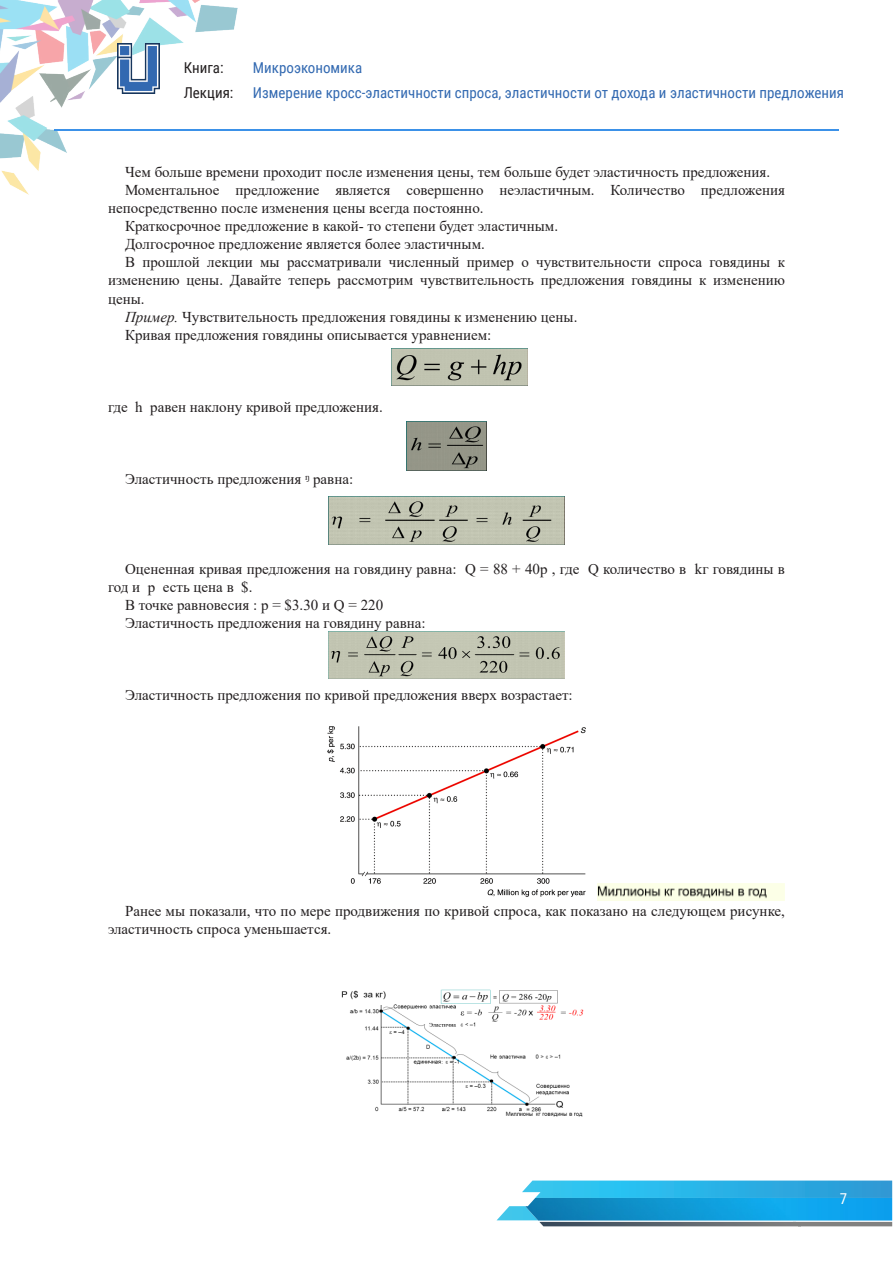
<style>
.page{position:relative;width:893px;height:1263px;background:#fff}
.page>*{position:absolute;margin:0;border:0;box-sizing:border-box;transform-origin:0 0}
.t1{font:15px/18px "Times New Roman";color:#231f20}
.t2{font:15px/25.5px "Roboto Condensed";color:#3269b1}
.t3{font:15px/25.5px "Roboto Condensed";color:#231f20}
.t4{font:15px "Roboto Condensed";color:#fff}
.s1{font-style:italic}
</style>
<div class="page">
<svg style="left:497px;top:1180px;width:395px;height:46px;background:#5bb6d9"></svg>
<img style="left:525px;top:1198px;width:367px;height:22px">
<img style="left:0;top:0;width:238px;height:195px">
<hr style="left:54px;top:129px;width:785px;height:2px;background:#3b91e8">
<img style="left:118px;top:44px;width:41px;height:49px">
<img style="left:391px;top:349px;width:136px;height:37px">
<img style="left:407px;top:421px;width:79px;height:49px">
<img style="left:328px;top:497px;width:237px;height:47px">
<img style="left:328px;top:631px;width:237px;height:48px">
<img style="left:327px;top:726px;width:259px;height:171px">
<img style="left:597px;top:884px;width:187px;height:17px">
<img style="left:341px;top:989px;width:243px;height:128px">
<p class="t3" style="left:184px;top:54px;width:51px">Книга:<br>Лекция:</p>
<p class="t2" style="left:253px;top:54px;width:592px">Микроэкономика<br>Измерение кросс-эластичности спроса, эластичности от дохода и эластичности предложения</p>
<p class="t1" style="left:125px;top:163px;width:647px">Чем больше времени проходит после изменения цены, тем больше будет эластичность предложения.</p>
<p class="t1" style="left:108px;top:181px;width:678px;text-indent:17px">Моментальное предложение является совершенно неэластичным. Количество предложения непосредственно после изменения цены всегда постоянно.</p>
<p class="t1" style="left:125px;top:217px;width:435px">Краткосрочное предложение в какой- то степени будет эластичным.</p>
<p class="t1" style="left:125px;top:235px;width:361px">Долгосрочное предложение является более эластичным.</p>
<p class="t1" style="left:108px;top:253px;width:678px;text-align:justify;text-indent:17px">В прошлой лекции мы рассматривали численный пример о чувствительности спроса говядины к изменению цены. Давайте теперь рассмотрим чувствительность предложения говядины к изменению цены.</p>
<p class="t1" style="left:125px;top:307px;width:454px"><span class="s1">Пример.</span> Чувствительность предложения говядины к изменению цены.</p>
<p class="t1" style="left:125px;top:325px;width:368px">Кривая предложения говядины описывается уравнением:</p>
<p class="t1" style="left:108px;top:397px;width:276px">где h равен наклону кривой предложения.</p>
<p class="t1" style="left:125px;top:469px;width:230px">Эластичность предложения ᵑ равна:</p>
<p class="t1" style="left:108px;top:559px;width:678px;text-indent:17px">Оцененная кривая предложения на говядину равна: Q = 88 + 40p , где Q количество в kг говядины в год и p есть цена в $.</p>
<p class="t1" style="left:125px;top:595px;width:260px">В точке равновесия : p = $3.30 и Q = 220</p>
<p class="t1" style="left:125px;top:613px;width:302px">Эластичность предложения на говядину равна:</p>
<p class="t1" style="left:125px;top:685px;width:449px">Эластичность предложения по кривой предложения вверх возрастает:</p>
<p class="t1" style="left:108px;top:901px;width:678px;text-indent:17px">Ранее мы показали, что по мере продвижения по кривой спроса, как показано на следующем рисунке, эластичность спроса уменьшается.</p>
<p class="t4" style="left:840px;top:1188px;width:9px">7</p>
</div>
